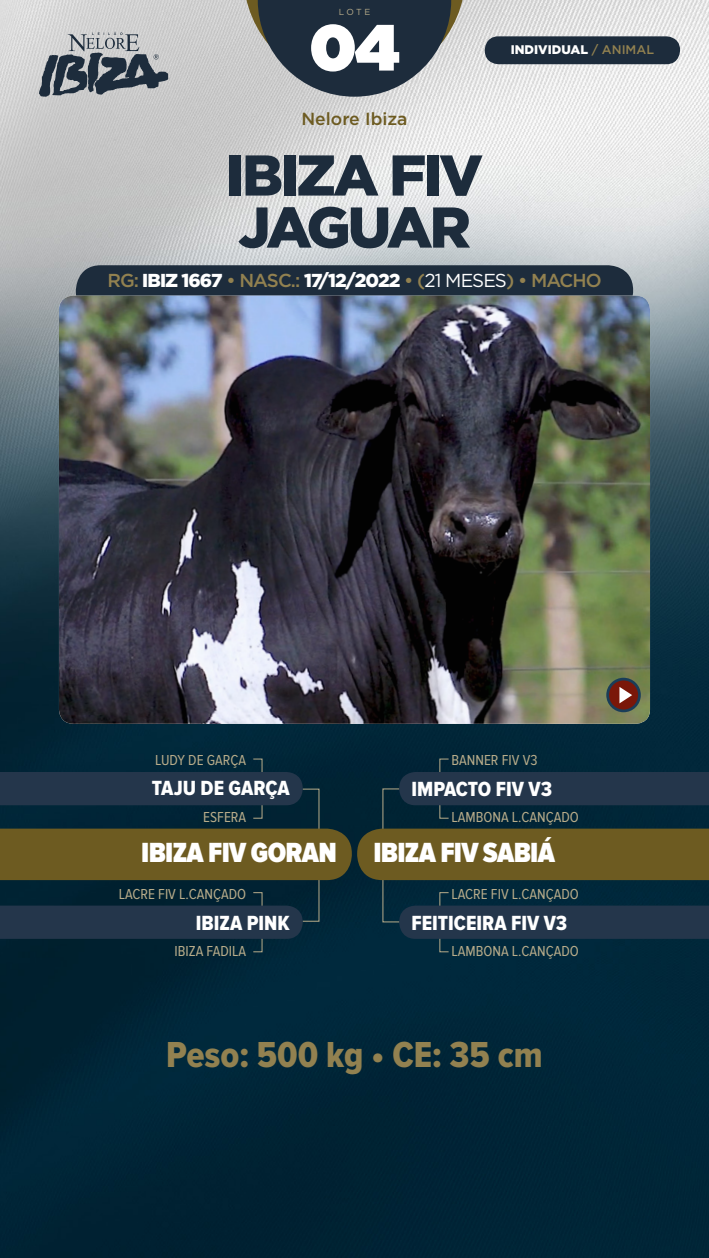
<style>
.page{position:relative;width:709px;height:1258px;background:#fff}
.page>*{position:absolute;margin:0;border:0;box-sizing:border-box;transform-origin:0 0}
.t1{font:900 64.88px "Gotham";color:#fff}
.t2{font:900 57.38px/52px "Gotham";letter-spacing:-.06em;color:#1d2c3c}
.t3{font:37.5px "Proxima Nova Cond Extrabld";color:#928150}
.t4{font:900 28.75px "Proxima Nova Cond";letter-spacing:-.025em;color:#fff}
.t5{font:21.25px "Proxima Nova Cond Extrabld";color:#fff}
.t6{font:500 18.75px "Gotham";letter-spacing:-.05em;color:#928150}
.t7{font:500 17.5px "Gotham";color:#6d5b21}
.t8{font:15px "Proxima Nova Cond";color:#b8ac8a}
.t9{font:500 12.5px "Gotham";color:#928150}
.t10{font:900 12.5px "Gotham";color:#fff}
.t11{font:8.75px "Gotham";color:#b8ac8a}
.s1{font-weight:900;color:#fff}
.s2{font-weight:400;color:#fff}
</style>
<div class="page">
<img style="left:0;top:0;width:709px;height:1258px">
<svg style="left:243px;top:0;width:222px;height:97px;background:#545e68"></svg>
<svg style="left:399px;top:758px;width:310px;height:61px;background:#142e42"></svg>
<svg style="left:399px;top:892px;width:310px;height:60px;background:#143044"></svg>
<div style="left:0;top:829px;width:709px;height:51px;background:#6d5b21"></div>
<svg style="left:0;top:758px;width:303px;height:61px;background:#132e41"></svg>
<svg style="left:0;top:892px;width:303px;height:60px;background:#142d3f"></svg>
<div style="left:76px;top:265px;width:557px;height:52px;background:#1d2c3c;border-radius:25px"></div>
<div style="left:485px;top:36px;width:195px;height:28px;background:#1d2c3c;border-radius:14px"></div>
<svg style="left:39px;top:32px;width:129px;height:65px;background:#848a91"></svg>
<img style="left:59px;top:296px;width:591px;height:428px">
<div style="left:607px;top:679px;width:32px;height:32px;background:#7a1709;border-radius:50%"></div>
<svg style="left:619px;top:687px;width:13px;height:16px"></svg>
<div style="left:606px;top:678px;width:35px;height:34px;border:3px solid #1a3d58;border-radius:50%"></div>
<p class="t11" style="left:339px;top:7px;width:33px">LOTE</p>
<h1 class="t1" style="left:309px;top:10px;width:92px">04</h1>
<p class="t7" style="left:301px;top:108px;width:107px">Nelore Ibiza</p>
<h2 class="t2" style="left:226px;top:148px;width:258px">IBIZA FIV<br>JAG UAR</h2>
<p class="t10" style="left:510px;top:43px;width:8px">INDI</p>
<p class="t9" style="left:538px;top:43px;width:117px"><span class="s1">VIDUAL</span> / ANIMAL</p>
<p class="t6" style="left:107px;top:270px;width:496px">RG: <span class="s1">IBIZ 1667</span> • Nasc.: <span class="s1">17/12/2022</span> • (<span class="s2">21 MESES</span>) • Macho</p>
<p class="t8" style="left:155px;top:751px;width:93px">LUDY DE GARÇA</p>
<p class="t8" style="left:451px;top:751px;width:88px">BANNER FIV V3</p>
<h3 class="t5" style="left:152px;top:776px;width:139px">TAJU DE GARÇA</h3>
<h3 class="t5" style="left:411px;top:777px;width:142px">IMPACTO FIV V3</h3>
<p class="t8" style="left:203px;top:809px;width:44px">ESFERA</p>
<p class="t8" style="left:451px;top:809px;width:129px">LAMBONA L.CANÇADO</p>
<h3 class="t4" style="left:141px;top:837px;width:197px">IBIZA FIV GORAN</h3>
<h3 class="t4" style="left:373px;top:837px;width:183px">IBIZA FIV SABIÁ</h3>
<p class="t8" style="left:119px;top:886px;width:129px">LACRE FIV L.CANÇADO</p>
<p class="t8" style="left:451px;top:886px;width:129px">LACRE FIV L.CANÇADO</p>
<h3 class="t5" style="left:196px;top:911px;width:95px">IBIZA PINK</h3>
<h3 class="t5" style="left:411px;top:911px;width:157px">FEITICEIRA FIV V3</h3>
<p class="t8" style="left:174px;top:942px;width:73px">IBIZA FADILA</p>
<p class="t8" style="left:451px;top:942px;width:129px">LAMBONA L.CANÇADO</p>
<h3 class="t3" style="left:166px;top:1034px;width:378px">Peso: 500 kg • CE: 35 cm</h3>
</div>
